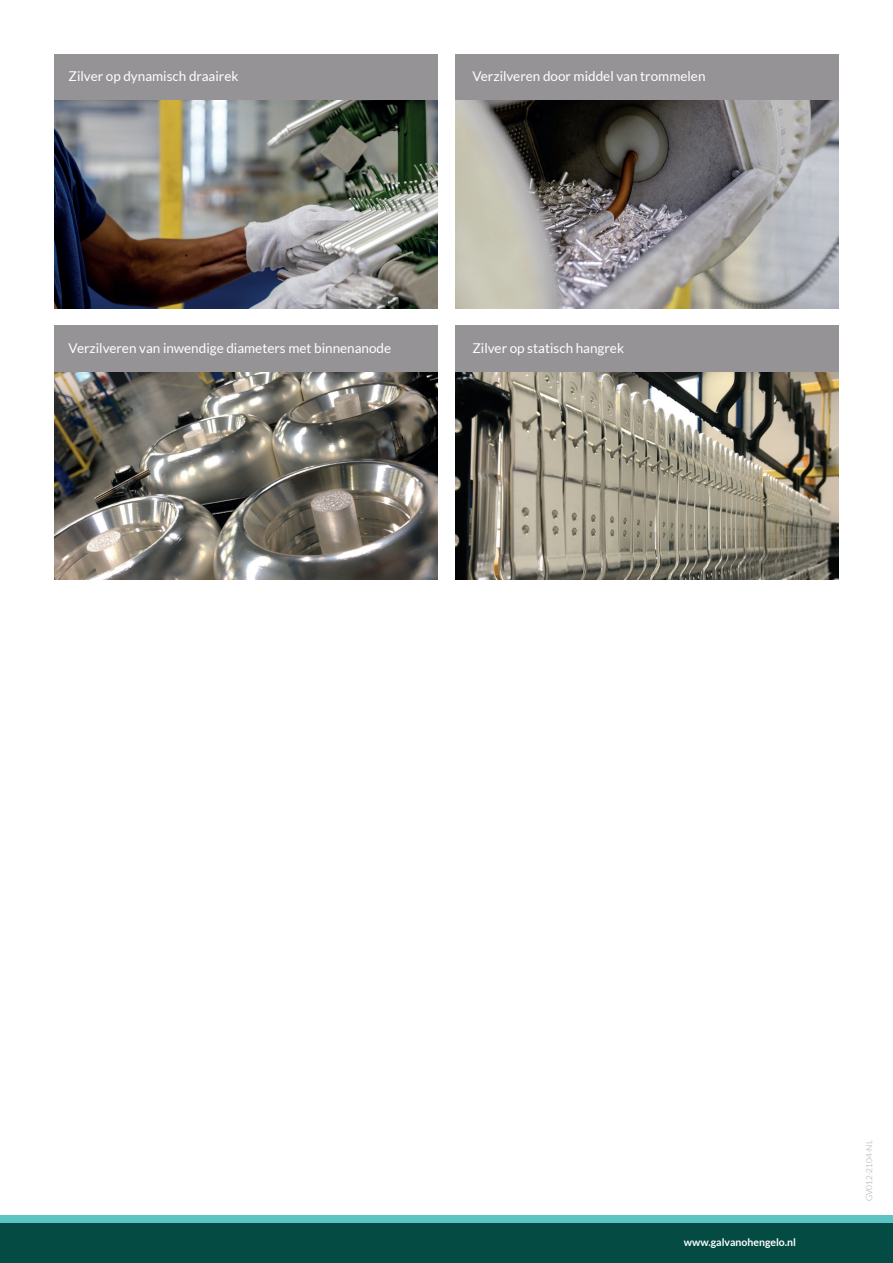
<style>
.page{position:relative;width:893px;height:1263px;background:#fff}
.page>*{position:absolute;margin:0;border:0;box-sizing:border-box;transform-origin:0 0}
.t1{font:13.5px "Lato";color:#fff}
.t2{font:700 10.5px "Lato";color:#fff}
.t3{font:300 8.25px "Lato";color:#9e9c9f}
</style>
<div class="page">
<div style="left:54px;top:54px;width:383px;height:46px;background:#959396"></div>
<div style="left:456px;top:54px;width:383px;height:46px;background:#959396"></div>
<div style="left:0;top:1222px;width:893px;height:41px;background:#044b43"></div>
<div style="left:0;top:1215px;width:893px;height:8px;background:#5cc5c3"></div>
<img style="left:54px;top:100px;width:383px;height:208px">
<img style="left:456px;top:100px;width:383px;height:208px">
<img style="left:54px;top:372px;width:383px;height:207px">
<img style="left:456px;top:372px;width:383px;height:207px">
<div style="left:456px;top:326px;width:383px;height:46px;background:#959396"></div>
<div style="left:54px;top:326px;width:383px;height:46px;background:#959396"></div>
<p class="t1" style="left:69px;top:68px;width:171px">Zilver op dynamisch draairek</p>
<p class="t1" style="left:472px;top:68px;width:234px">Verzilveren door middel van trommelen</p>
<p class="t1" style="left:69px;top:341px;width:324px">Verzilveren van inwendige diameters met binnenanode</p>
<p class="t1" style="left:472px;top:341px;width:153px">Zilver op statisch hangrek</p>
<p class="t2" style="left:684px;top:1236px;width:114px">www.galvanohengelo.nl</p>
<p class="t3" style="left:865px;top:1201px;width:62px;rotate:-90deg">GV012-2104-NL</p>
</div>
